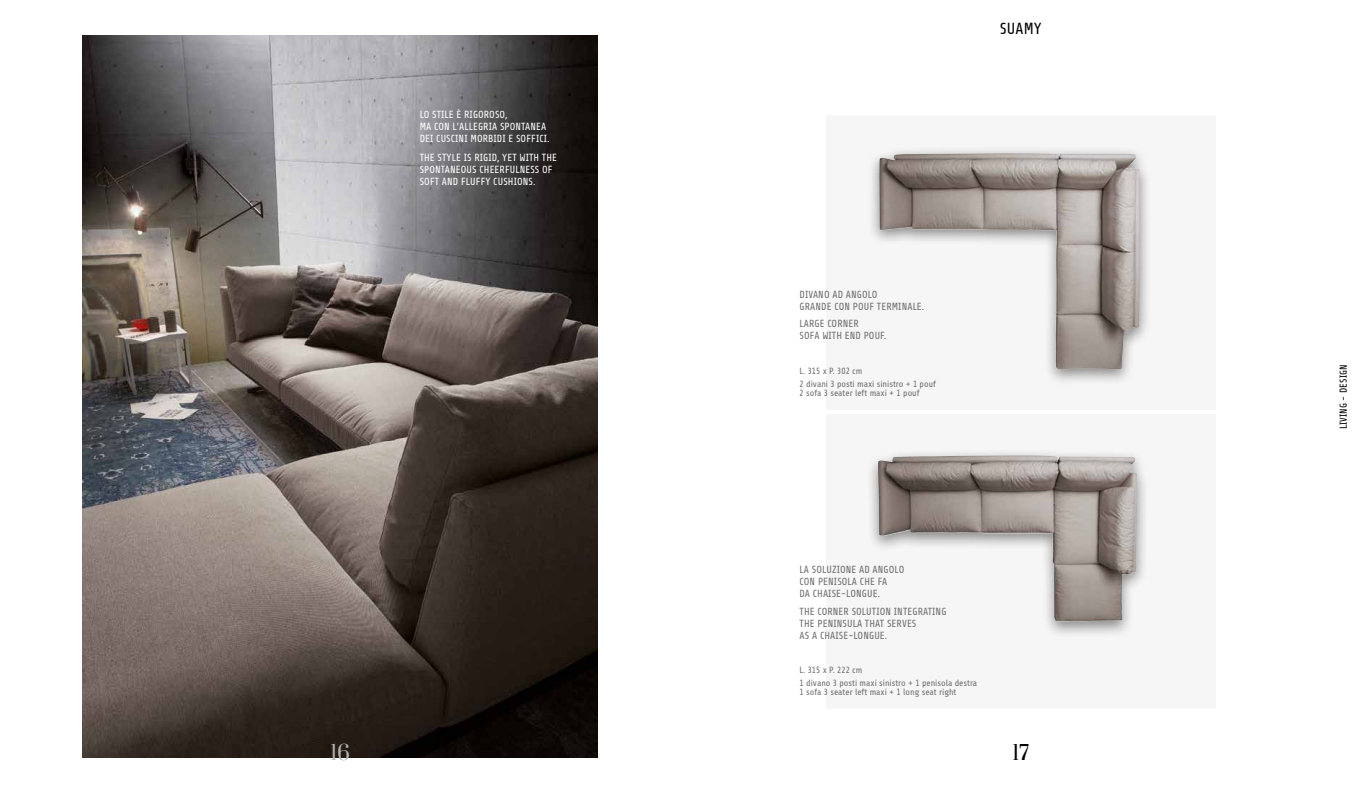
<style>
.page{position:relative;width:1361px;height:794px;background:#fff}
.page>*{position:absolute;margin:0;border:0;box-sizing:border-box;transform-origin:0 0}
.t1{font:20px "Prata";color:#b3b2b2}
.t2{font:20px "Prata";color:#000}
.t3{font:16px "Share";letter-spacing:.01em;color:#000}
.t4{font:10.3px/12.1px "Share";letter-spacing:.01em;color:#706f6f}
.t5{font:10.3px/12.1px "Share";letter-spacing:.01em;color:#fff}
.t6{font:10px "Share";letter-spacing:.01em;color:#000}
.t7{font:9px/13px "Share";color:#706f6f}
</style>
<div class="page">
<div style="left:826px;top:115px;width:390px;height:294px;background:#f6f6f6"></div>
<div style="left:826px;top:414px;width:390px;height:295px;background:#f6f6f6"></div>
<img style="left:83px;top:36px;width:514px;height:722px">
<div style="left:867px;top:146px;width:284px;height:240px;background:#000;opacity:.45"></div>
<img style="left:879px;top:153px;width:244px;height:216px">
<div style="left:865px;top:448px;width:284px;height:190px;background:#000;opacity:.45"></div>
<img style="left:878px;top:455px;width:259px;height:166px">
<p class="t5" style="left:420px;top:109px;width:131px">LO STILE È RIGOROSO,<br>MA CON L’ALLEGRIA SPONTANEA<br>DEI CUSCINI MORBIDI E SOFFICI.</p>
<p class="t5" style="left:420px;top:151px;width:139px">THE STYLE IS RIGID, YET WITH THE<br>SPONTANEOUS CHEERFULNESS OF<br>SOFT AND FLUFFY CUSHIONS.</p>
<h2 class="t3" style="left:999px;top:20px;width:44px">SUAMY</h2>
<p class="t4" style="left:799px;top:289px;width:126px">DIVANO AD ANGOLO<br>GRANDE CON POUF TERMINALE.</p>
<p class="t4" style="left:799px;top:317px;width:88px">LARGE CORNER<br>SOFA WITH END POUF.</p>
<p class="t7" style="left:799px;top:365px;width:138px">L. 315 x P. 302 cm<br>2 divani 3 posti maxi sinistro + 1 pouf</p>
<p class="t7" style="left:799px;top:387px;width:121px">2 sofa 3 seater left maxi + 1 pouf</p>
<p class="t4" style="left:799px;top:563px;width:106px">LA SOLUZIONE AD ANGOLO<br>CON PENISOLA CHE FA<br>DA CHAISE-LONGUE.</p>
<p class="t4" style="left:799px;top:606px;width:148px">THE CORNER SOLUTION INTEGRATING<br>THE PENINSULA THAT SERVES<br>AS A CHAISE-LONGUE.</p>
<p class="t7" style="left:799px;top:664px;width:179px">L. 315 x P. 222 cm<br>1 divano 3 posti maxi sinistro + 1 penisola destra</p>
<p class="t7" style="left:799px;top:686px;width:158px">1 sofa 3 seater left maxi + 1 long seat right</p>
<h1 class="t1" style="left:330px;top:740px;width:21px">16</h1>
<h1 class="t2" style="left:1012px;top:740px;width:18px">17</h1>
<p class="t6" style="left:1338px;top:429px;width:66px;rotate:-90deg">LIVING - DESIGN</p>
</div>
